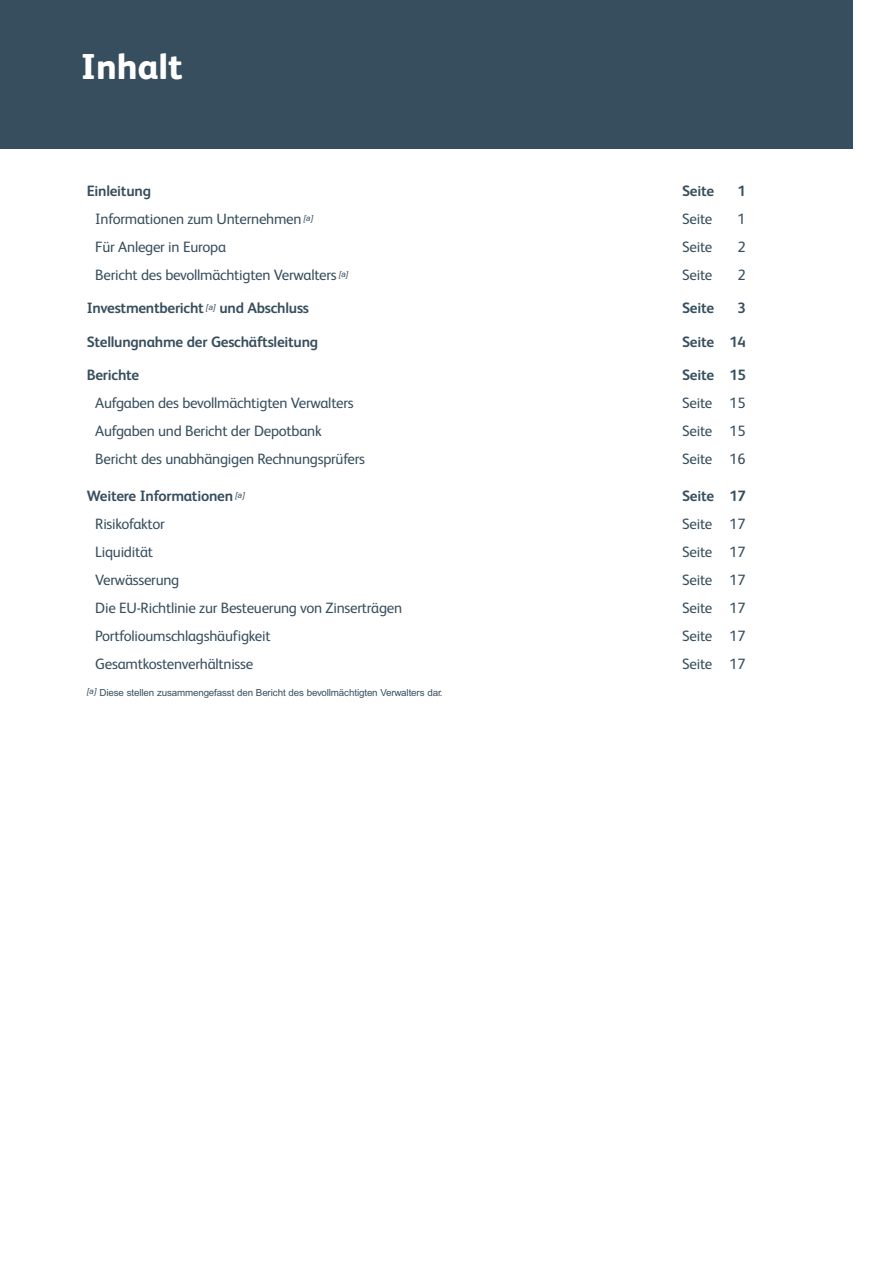
<style>
.page{position:relative;width:893px;height:1263px;background:#fff}
.page>*{position:absolute;margin:0;border:0;box-sizing:border-box;transform-origin:0 0}
.t1{font:800 36px "FS Albert";color:#fff}
.t2{font:15px "FS Albert";letter-spacing:-.015em;color:#374e5e}
.t3{font:700 15px "FS Albert";letter-spacing:-.02em;color:#374e5e}
.t4{font:9.75px "Arial";letter-spacing:-.01em;color:#374e5e}
</style>
<div class="page">
<div style="left:0;top:0;width:853px;height:149px;background:#374e5e"></div>
<h1 class="t1" style="left:81px;top:54px;width:104px">Inhalt</h1>
<p class="t3" style="left:87px;top:185px;width:66px">Einleitung</p>
<p class="t3" style="left:682px;top:185px;width:34px">Seite</p>
<p class="t3" style="left:737px;top:185px;width:10px">1</p>
<p class="t2" style="left:95px;top:213px;width:219px">Informationen zum Unternehmen <sup>[a]</sup></p>
<p class="t2" style="left:682px;top:213px;width:32px">Seite</p>
<p class="t2" style="left:738px;top:213px;width:10px">1</p>
<p class="t2" style="left:95px;top:241px;width:132px">Für Anleger in Europa</p>
<p class="t2" style="left:682px;top:241px;width:32px">Seite</p>
<p class="t2" style="left:738px;top:241px;width:10px">2</p>
<p class="t2" style="left:95px;top:269px;width:254px">Bericht des bevollmächtigten Verwalters <sup>[a]</sup></p>
<p class="t2" style="left:682px;top:269px;width:32px">Seite</p>
<p class="t2" style="left:738px;top:269px;width:10px">2</p>
<p class="t3" style="left:87px;top:303px;width:224px">Investmentbericht <sup>[a]</sup> und Abschluss</p>
<p class="t3" style="left:682px;top:303px;width:34px">Seite</p>
<p class="t3" style="left:737px;top:303px;width:10px">3</p>
<p class="t3" style="left:87px;top:336px;width:233px">Stellungnahme der Geschäftsleitung</p>
<p class="t3" style="left:682px;top:336px;width:65px">Seite 14</p>
<p class="t3" style="left:87px;top:370px;width:54px">Berichte</p>
<p class="t3" style="left:682px;top:370px;width:65px">Seite 15</p>
<p class="t2" style="left:95px;top:398px;width:260px">Aufgaben des bevollmächtigten Verwalters</p>
<p class="t2" style="left:682px;top:398px;width:65px">Seite 15</p>
<p class="t2" style="left:95px;top:426px;width:228px">Aufgaben und Bericht der Depotbank</p>
<p class="t2" style="left:682px;top:426px;width:65px">Seite 15</p>
<p class="t2" style="left:95px;top:454px;width:271px">Bericht des unabhängigen Rechnungsprüfers</p>
<p class="t2" style="left:682px;top:454px;width:65px">Seite 16</p>
<p class="t3" style="left:87px;top:490px;width:159px">Weitere Informationen <sup>[a]</sup></p>
<p class="t3" style="left:682px;top:490px;width:65px">Seite 17</p>
<p class="t2" style="left:95px;top:518px;width:71px">Risikofaktor</p>
<p class="t2" style="left:682px;top:518px;width:65px">Seite 17</p>
<p class="t2" style="left:95px;top:546px;width:59px">Liquidität</p>
<p class="t2" style="left:682px;top:546px;width:65px">Seite 17</p>
<p class="t2" style="left:95px;top:574px;width:86px">Verwässerung</p>
<p class="t2" style="left:682px;top:574px;width:65px">Seite 17</p>
<p class="t2" style="left:95px;top:602px;width:308px">Die EU-Richtlinie zur Besteuerung von Zinserträgen</p>
<p class="t2" style="left:682px;top:602px;width:65px">Seite 17</p>
<p class="t2" style="left:95px;top:630px;width:177px">Portfolioumschlagshäufigkeit</p>
<p class="t2" style="left:682px;top:630px;width:65px">Seite 17</p>
<p class="t2" style="left:95px;top:658px;width:160px">Gesamtkostenverhältnisse</p>
<p class="t2" style="left:682px;top:658px;width:65px">Seite 17</p>
<p class="t4" style="left:87px;top:689px;width:357px"><sup>[a]</sup> Diese stellen zusammengefasst den Bericht des bevollmächtigten Verwalters dar.</p>
</div>
